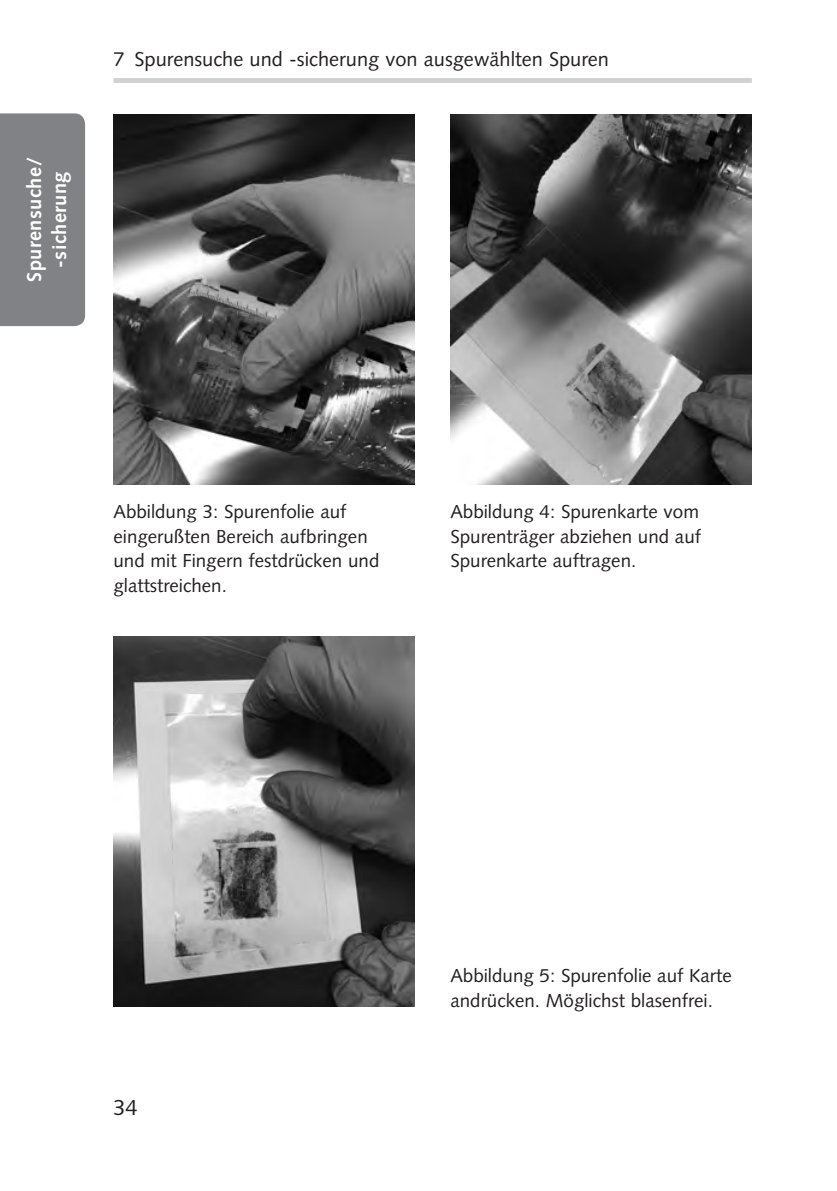
<style>
.page{position:relative;width:837px;height:1191px;background:#fff}
.page>*{position:absolute;margin:0;border:0;box-sizing:border-box;transform-origin:0 0}
.t1{font:22px "Syntax LT Pro";color:#231f20}
.t2{font:20px "Syntax LT Pro";color:#231f20}
.t3{font:700 20px/25px "Syntax LT Pro";letter-spacing:.025em;color:#fff;text-align:center}
.t4{font:18.75px/24.5px "Syntax LT Pro";color:#231f20}
</style>
<div class="page">
<div style="left:113px;top:78px;width:638px;height:5px;background:#d1d2d4"></div>
<div style="left:0;top:113px;width:85px;height:213px;background:#808285"></div>
<img style="left:113px;top:115px;width:302px;height:370px">
<img style="left:450px;top:115px;width:301px;height:370px">
<img style="left:113px;top:636px;width:302px;height:370px">
<p class="t3" style="left:22px;top:282px;width:126px;rotate:-90deg">Spurensuche/ -sicherung</p>
<p class="t2" style="left:113px;top:47px;width:497px">7 Spurensuche und -sicherung von ausgewählten Spuren</p>
<p class="t4" style="left:113px;top:500px;width:267px">Abbildung 3: Spurenfolie auf eingerußten Bereich aufbringen und mit Fingern festdrücken und glattstreichen.</p>
<p class="t4" style="left:450px;top:500px;width:252px;text-align:justify">Abbildung 4: Spurenkarte vom Spurenträger abziehen und auf Spurenkarte auftragen.</p>
<p class="t1" style="left:113px;top:1094px;width:26px">34</p>
<p class="t4" style="left:450px;top:964px;width:283px">Abbildung 5: Spurenfolie auf Karte andrücken. Möglichst blasenfrei.</p>
</div>
